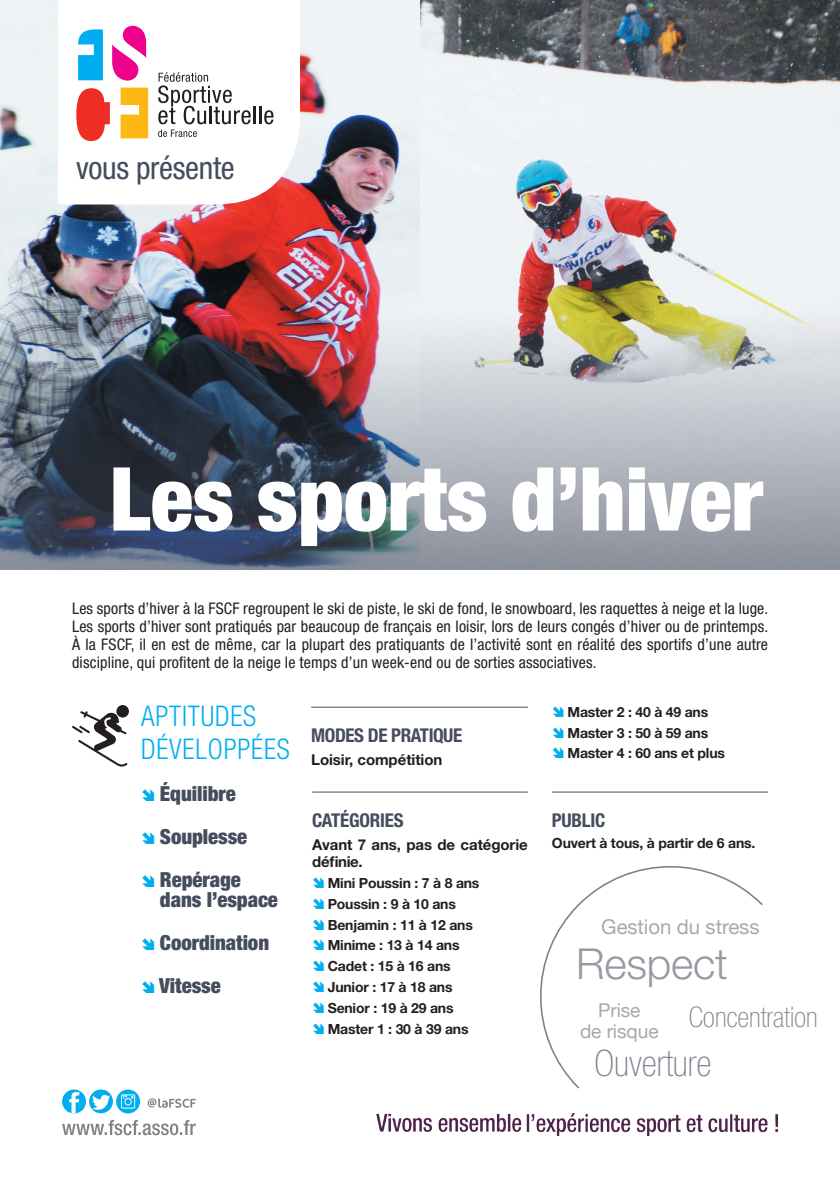
<style>
.page{position:relative;width:840px;height:1191px;background:#fff}
.page>*{position:absolute;margin:0;border:0;box-sizing:border-box;transform-origin:0 0}
.t1{font:900 condensed 88.2px "Helvetica Neue LT";color:#fff}
.t2{font:300 42.8px "Helvetica Neue LT Std";letter-spacing:-.005em;color:#9999a3}
.t3{font:100 condensed 36.6px "Helvetica Neue LT Std";color:#82828f}
.t4{font:condensed 31.4px "Helvetica Neue";letter-spacing:-.01em;color:#454c5d}
.t5{font:300 condensed 28.4px/32.8px "Helvetica Neue LT Std";letter-spacing:.03em;color:#00aeef;scale:.95 1}
.t6{font:100 condensed 28.4px "Helvetica Neue LT Std";color:#848491}
.t7{font:900 condensed 20.8px/20.8px "Helvetica Neue LT Std";letter-spacing:-.005em;color:#454c5d}
.t8{font:20.4px "Helvetica Neue";letter-spacing:-.005em;color:#a9a8b1}
.t9{font:700 condensed 19px "Helvetica Neue LT Std";letter-spacing:-.02em;color:#454c5d}
.t10{font:19px/20.6px "Helvetica Neue";letter-spacing:-.005em;color:#a9a8b1;text-align:center}
.t11{font:condensed 16px/18px "Helvetica Neue LT Std";letter-spacing:.01em;color:#231f20;text-align:justify}
.t12{font:700 15px/17.6px "Helvetica Neue LT Std";letter-spacing:-.005em;color:#231f20}
.t13{font:700 14px "Helvetica Neue LT Std";letter-spacing:-.015em;color:#231f20}
.s1{color:#00aeef}
</style>
<div class="page">
<img style="left:0;top:0;width:420px;height:314px">
<img style="left:420px;top:0;width:419px;height:314px">
<svg style="left:62px;top:1120px;width:134px;height:15px"></svg>
<div style="left:62px;top:1089px;width:24px;height:24px;background:#00aeef;border-radius:50%"></div>
<svg style="left:69px;top:1092px;width:11px;height:21px"></svg>
<svg style="left:89px;top:1089px;width:24px;height:24px"></svg>
<svg style="left:92px;top:1094px;width:18px;height:15px"></svg>
<svg style="left:147px;top:1098px;width:49px;height:9px"></svg>
<svg style="left:116px;top:1089px;width:24px;height:24px"></svg>
<svg style="left:121px;top:1094px;width:14px;height:14px"></svg>
<hr style="left:311px;top:706px;width:216px;height:1px;background:#454c5d">
<svg style="left:58px;top:0;width:242px;height:204px"></svg>
<svg style="left:76px;top:88px;width:34px;height:53px"></svg>
<svg style="left:112px;top:26px;width:34px;height:55px"></svg>
<svg style="left:78px;top:29px;width:25px;height:51px"></svg>
<svg style="left:120px;top:88px;width:28px;height:50px"></svg>
<svg style="left:158px;top:72px;width:115px;height:65px"></svg>
<img style="left:0;top:314px;width:839px;height:255px">
<hr style="left:551px;top:791px;width:216px;height:1px;background:#454c5d">
<hr style="left:312px;top:791px;width:215px;height:1px;background:#454c5d">
<svg style="left:540px;top:866px;width:223px;height:223px"></svg>
<div style="left:116px;top:705px;width:13px;height:12px;background:#231f20;border-radius:50%"></div>
<svg style="left:72px;top:711px;width:55px;height:56px"></svg>
<img style="left:376px;top:1114px;width:401px;height:21px">
<h3 class="t4" style="left:76px;top:150px;width:160px">vous présente</h3>
<h1 class="t1" style="left:109px;top:445px;width:654px">Les sports d’hiver</h1>
<p class="t11" style="left:72px;top:599px;width:697px">Les sports d’hiver à la FSCF regroupent le ski de piste, le ski de fond, le snowboard, les raquettes à neige et la luge.<br>Les sports d’hiver sont pratiqués par beaucoup de français en loisir, lors de leurs congés d’hiver ou de printemps.<br>À la FSCF, il en est de même, car la plupart des pratiquants de l’activité sont en réalité des sportifs d’une autre discipline, qui profitent de la neige le temps d’un week-end ou de sorties associatives.</p>
<h3 class="t5" style="left:141px;top:699px;width:158px">APTITUDES<br>DÉVELOPPÉES</h3>
<h3 class="t7" style="left:141px;top:782px;width:96px"><span class="s1">➔</span> Équilibre</h3>
<h3 class="t7" style="left:141px;top:825px;width:108px"><span class="s1">➔</span> Souplesse</h3>
<h3 class="t7" style="left:160px;top:868px;width:119px;text-indent:-19px"><span class="s1">➔</span> Repérage dans l’espace</h3>
<h3 class="t7" style="left:141px;top:932px;width:129px"><span class="s1">➔</span> Coordination</h3>
<h3 class="t7" style="left:141px;top:975px;width:81px"><span class="s1">➔</span> Vitesse</h3>
<p class="t9" style="left:311px;top:723px;width:152px">MODES DE PRATIQUE</p>
<p class="t12" style="left:311px;top:750px;width:133px">Loisir, compétition</p>
<p class="t9" style="left:312px;top:808px;width:93px">CATÉGORIES</p>
<p class="t12" style="left:312px;top:835px;width:217px">Avant 7 ans, pas de catégorie définie.</p>
<p class="t13" style="left:312px;top:874px;width:169px"><span class="s1">➔</span> Mini Poussin : 7 à 8 ans</p>
<p class="t13" style="left:312px;top:895px;width:145px"><span class="s1">➔</span> Poussin : 9 à 10 ans</p>
<p class="t13" style="left:312px;top:916px;width:162px"><span class="s1">➔</span> Benjamin : 11 à 12 ans</p>
<p class="t13" style="left:312px;top:936px;width:149px"><span class="s1">➔</span> Minime : 13 à 14 ans</p>
<p class="t13" style="left:312px;top:957px;width:140px"><span class="s1">➔</span> Cadet : 15 à 16 ans</p>
<p class="t13" style="left:312px;top:978px;width:142px"><span class="s1">➔</span> Junior : 17 à 18 ans</p>
<p class="t13" style="left:312px;top:999px;width:143px"><span class="s1">➔</span> Senior : 19 à 29 ans</p>
<p class="t13" style="left:312px;top:1020px;width:158px"><span class="s1">➔</span> Master 1 : 30 à 39 ans</p>
<p class="t13" style="left:551px;top:703px;width:158px"><span class="s1">➔</span> Master 2 : 40 à 49 ans</p>
<p class="t13" style="left:551px;top:724px;width:158px"><span class="s1">➔</span> Master 3 : 50 à 59 ans</p>
<p class="t13" style="left:551px;top:745px;width:174px"><span class="s1">➔</span> Master 4 : 60 ans et plus</p>
<p class="t9" style="left:551px;top:808px;width:55px">PUBLIC</p>
<p class="t13" style="left:551px;top:834px;width:205px">Ouvert à tous, à partir de 6 ans.</p>
<p class="t8" style="left:601px;top:912px;width:160px">Gestion du stress</p>
<h2 class="t2" style="left:575px;top:938px;width:153px">Respect</h2>
<p class="t10" style="left:579px;top:1001px;width:80px">Prise<br>de risque</p>
<h3 class="t3" style="left:594px;top:1042px;width:118px">Ouverture</h3>
<h3 class="t6" style="left:688px;top:1001px;width:131px">Concentration</h3>
</div>
